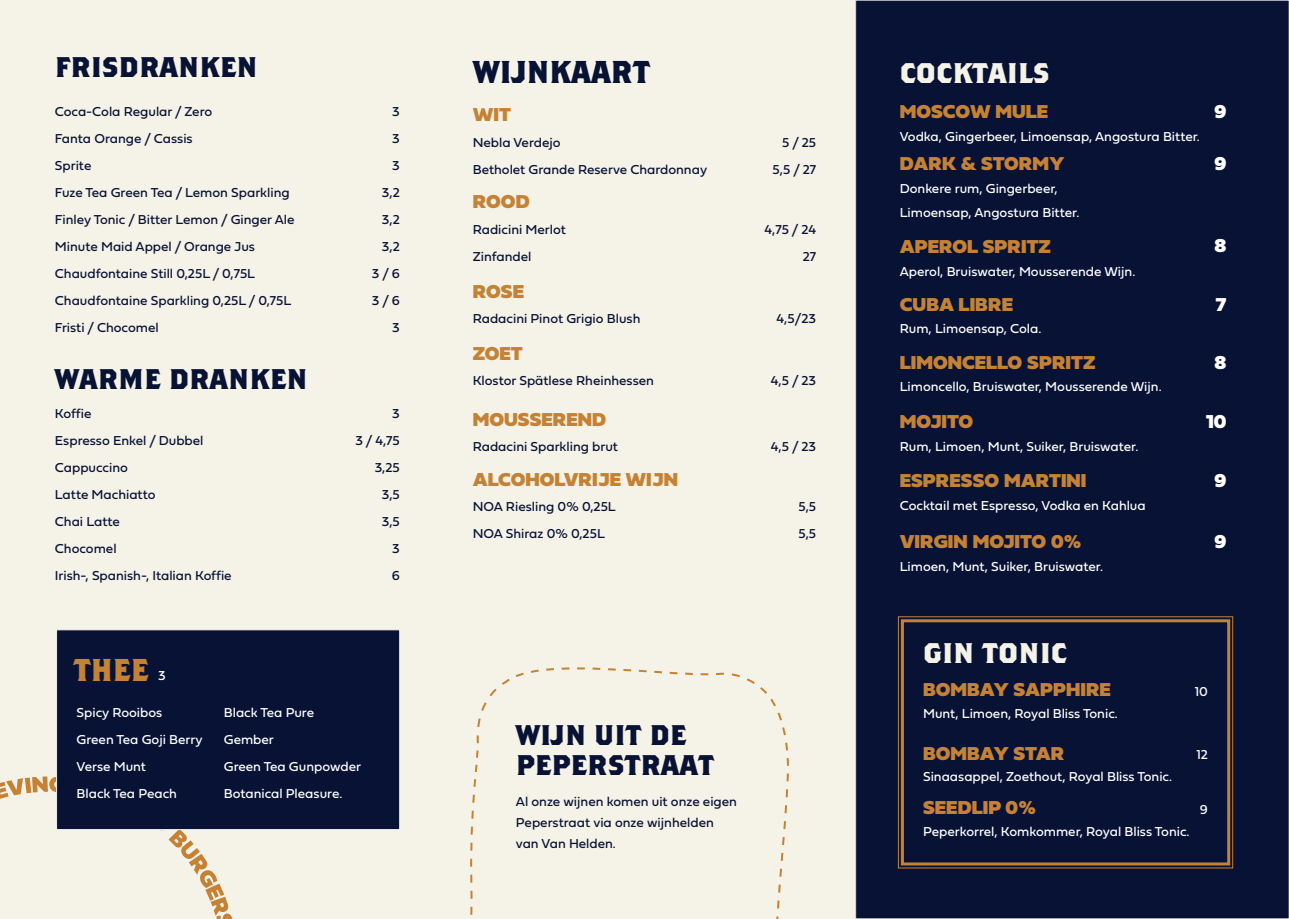
<style>
.page{position:relative;width:1289px;height:919px;background:#fff}
.page>*{position:absolute;margin:0;border:0;box-sizing:border-box;transform-origin:0 0}
.t1{font:700 31.5px/30px "Brothers OT";color:#071235}
.t2{font:700 31.5px "Brothers OT";color:#f5f2e7}
.t3{font:700 31.5px "Brothers OT";color:#c58234}
.t4{font:19.5px "Fieldwork Hum Fat";color:#c58234}
.t5{font:19.5px "Fieldwork Hum Fat";color:#fff}
.t6{font:13.5px/21px "Fieldwork Geo Regular";color:#071235}
.t7{font:13.5px "Fieldwork Geo Regular";color:#fff}
</style>
<div class="page">
<div style="left:0;top:0;width:855px;height:918px;background:#f5f2e7"></div>
<svg style="left:531px;top:667px;width:125px;height:4px"></svg>
<svg style="left:470px;top:671px;width:319px;height:247px"></svg>
<svg style="left:0;top:776px;width:56px;height:22px"></svg>
<svg style="left:156px;top:829px;width:77px;height:89px"></svg>
<div style="left:56px;top:629px;width:344px;height:200px;background:#071235;border:1px solid #eeeeef"></div>
<div style="left:855px;top:0;width:433px;height:918px;background:#071235"></div>
<svg style="left:897px;top:616px;width:336px;height:252px"></svg>
<div style="left:900px;top:619px;width:330px;height:246px;border:3px solid #c58234"></div>
<p class="t1" style="left:55px;top:53px;width:204px">frisdranken</p>
<p class="t1" style="left:473px;top:58px;width:179px">WIJNKAART</p>
<p class="t6" style="left:55px;top:100px;width:159px">Coca-Cola Regular / Zero</p>
<p class="t6" style="left:55px;top:127px;width:139px">Fanta Orange / Cassis</p>
<p class="t6" style="left:55px;top:154px;width:38px">Sprite</p>
<p class="t6" style="left:55px;top:181px;width:236px">Fuze Tea Green Tea / Lemon Sparkling</p>
<p class="t6" style="left:55px;top:208px;width:241px">Finley Tonic / Bitter Lemon / Ginger Ale</p>
<p class="t6" style="left:55px;top:235px;width:202px">Minute Maid Appel / Orange Jus</p>
<p class="t6" style="left:55px;top:262px;width:202px">Chaudfontaine Still 0,25L / 0,75L</p>
<p class="t6" style="left:55px;top:289px;width:238px">Chaudfontaine Sparkling 0,25L / 0,75L</p>
<p class="t6" style="left:55px;top:316px;width:105px">Fristi / Chocomel</p>
<p class="t1" style="left:55px;top:365px;width:254px">warme dranken</p>
<p class="t6" style="left:55px;top:402px;width:38px">Koffie</p>
<p class="t6" style="left:55px;top:429px;width:150px">Espresso Enkel / Dubbel</p>
<p class="t6" style="left:55px;top:456px;width:75px">Cappuccino</p>
<p class="t6" style="left:55px;top:483px;width:102px">Latte Machiatto</p>
<p class="t6" style="left:55px;top:510px;width:67px">Chai Latte</p>
<p class="t6" style="left:55px;top:537px;width:63px">Chocomel</p>
<p class="t6" style="left:55px;top:564px;width:178px">Irish-, Spanish-, Italian Koffie</p>
<p class="t3" style="left:73px;top:656px;width:77px">THEE</p>
<p class="t7" style="left:158px;top:665px;width:9px">3</p>
<p class="t6" style="left:392px;top:100px;width:9px">3</p>
<p class="t6" style="left:392px;top:127px;width:9px">3</p>
<p class="t6" style="left:392px;top:154px;width:9px">3</p>
<p class="t6" style="left:382px;top:181px;width:19px">3,2</p>
<p class="t6" style="left:382px;top:208px;width:19px">3,2</p>
<p class="t6" style="left:382px;top:235px;width:19px">3,2</p>
<p class="t6" style="left:372px;top:262px;width:30px">3 / 6</p>
<p class="t6" style="left:372px;top:289px;width:30px">3 / 6</p>
<p class="t6" style="left:392px;top:316px;width:9px">3</p>
<p class="t6" style="left:392px;top:402px;width:9px">3</p>
<p class="t6" style="left:355px;top:429px;width:46px">3 / 4,75</p>
<p class="t6" style="left:374px;top:456px;width:27px">3,25</p>
<p class="t6" style="left:382px;top:483px;width:20px">3,5</p>
<p class="t6" style="left:382px;top:510px;width:20px">3,5</p>
<p class="t6" style="left:392px;top:537px;width:9px">3</p>
<p class="t6" style="left:392px;top:564px;width:10px">6</p>
<p class="t7" style="left:77px;top:701px;width:87px">Spicy Rooibos</p>
<p class="t7" style="left:77px;top:728px;width:127px">Green Tea Goji Berry</p>
<p class="t7" style="left:77px;top:755px;width:71px">Verse Munt</p>
<p class="t7" style="left:77px;top:782px;width:102px">Black Tea Peach</p>
<p class="t7" style="left:224px;top:701px;width:92px">Black Tea Pure</p>
<p class="t7" style="left:224px;top:728px;width:52px">Gember</p>
<p class="t7" style="left:224px;top:755px;width:139px">Green Tea Gunpowder</p>
<p class="t7" style="left:224px;top:782px;width:120px">Botanical Pleasure.</p>
<p class="t4" style="left:473px;top:99px;width:40px">WIT</p>
<p class="t6" style="left:473px;top:131px;width:89px">Nebla Verdejo</p>
<p class="t6" style="left:473px;top:158px;width:236px">Betholet Grande Reserve Chardonnay</p>
<p class="t4" style="left:473px;top:186px;width:58px">ROOD</p>
<p class="t6" style="left:473px;top:218px;width:95px">Radicini Merlot</p>
<p class="t6" style="left:473px;top:245px;width:60px">Zinfandel</p>
<p class="t4" style="left:473px;top:276px;width:53px">ROSE</p>
<p class="t6" style="left:782px;top:131px;width:36px">5 / 25</p>
<p class="t6" style="left:772px;top:158px;width:45px">5,5 / 27</p>
<p class="t6" style="left:764px;top:218px;width:53px">4,75 / 24</p>
<p class="t6" style="left:802px;top:245px;width:15px">27</p>
<p class="t6" style="left:473px;top:307px;width:169px">Radacini Pinot Grigio Blush</p>
<p class="t6" style="left:776px;top:307px;width:41px">4,5/23</p>
<p class="t4" style="left:473px;top:338px;width:52px">ZOET</p>
<p class="t6" style="left:473px;top:370px;width:183px">Klostor Spätlese Rheinhessen</p>
<p class="t6" style="left:771px;top:370px;width:47px">4,5 / 23</p>
<p class="t4" style="left:473px;top:404px;width:135px">MOUSSEREND</p>
<p class="t6" style="left:473px;top:435px;width:147px">Radacini Sparkling brut</p>
<p class="t6" style="left:771px;top:435px;width:47px">4,5 / 23</p>
<p class="t4" style="left:473px;top:464px;width:207px">ALCOHOLVRIJE WIJN</p>
<p class="t6" style="left:473px;top:495px;width:144px">NOA Riesling 0% 0,25L</p>
<p class="t6" style="left:473px;top:522px;width:134px">NOA Shiraz 0% 0,25L</p>
<p class="t6" style="left:798px;top:495px;width:19px">5,5</p>
<p class="t6" style="left:798px;top:522px;width:19px">5,5</p>
<p class="t1" style="left:516px;top:720px;width:200px">wijn uit de peperstraat</p>
<p class="t6" style="left:516px;top:790px;width:223px">Al onze wijnen komen uit onze eigen<br>Peperstraat via onze wijnhelden van Van Helden.</p>
<p class="t2" style="left:899px;top:57px;width:151px">cocktails</p>
<p class="t4" style="left:899px;top:96px;width:150px">MOSCOW MULE</p>
<p class="t7" style="left:899px;top:125px;width:302px">Vodka, Gingerbeer, Limoensap, Angostura Bitter.</p>
<p class="t4" style="left:899px;top:148px;width:166px">DARK &amp; STORMY</p>
<p class="t7" style="left:899px;top:178px;width:159px">Donkere rum, Gingerbeer,</p>
<p class="t7" style="left:899px;top:202px;width:181px">Limoensap, Angostura Bitter.</p>
<p class="t4" style="left:899px;top:231px;width:153px">APEROL SPRITZ</p>
<p class="t7" style="left:899px;top:261px;width:237px">Aperol, Bruiswater, Mousserende Wijn.</p>
<p class="t4" style="left:899px;top:289px;width:115px">CUBA LIBRE</p>
<p class="t7" style="left:899px;top:318px;width:143px">Rum, Limoensap, Cola.</p>
<p class="t4" style="left:899px;top:347px;width:197px">LIMONCELLO SPRITZ</p>
<p class="t7" style="left:899px;top:376px;width:263px">Limoncello, Bruiswater, Mousserende Wijn.</p>
<p class="t5" style="left:1214px;top:96px;width:13px">9</p>
<p class="t5" style="left:1214px;top:148px;width:13px">9</p>
<p class="t5" style="left:1214px;top:230px;width:13px">8</p>
<p class="t5" style="left:1215px;top:289px;width:12px">7</p>
<p class="t5" style="left:1214px;top:347px;width:13px">8</p>
<p class="t4" style="left:899px;top:406px;width:75px">MOJITO</p>
<p class="t7" style="left:899px;top:435px;width:240px">Rum, Limoen, Munt, Suiker, Bruiswater.</p>
<p class="t4" style="left:899px;top:465px;width:188px">ESPRESSO MARTINI</p>
<p class="t7" style="left:899px;top:494px;width:247px">Cocktail met Espresso, Vodka en Kahlua</p>
<p class="t4" style="left:899px;top:526px;width:183px">VIRGIN MOJITO 0%</p>
<p class="t7" style="left:899px;top:555px;width:205px">Limoen, Munt, Suiker, Bruiswater.</p>
<p class="t5" style="left:1206px;top:406px;width:22px">10</p>
<p class="t5" style="left:1214px;top:465px;width:13px">9</p>
<p class="t5" style="left:1214px;top:526px;width:13px">9</p>
<p class="t2" style="left:923px;top:637px;width:145px">gin tonic</p>
<p class="t4" style="left:923px;top:674px;width:189px">BOMBAY SAPPHIRE</p>
<p class="t7" style="left:923px;top:702px;width:196px">Munt, Limoen, Royal Bliss Tonic.</p>
<p class="t4" style="left:923px;top:737px;width:143px">BOMBAY STAR</p>
<p class="t7" style="left:923px;top:766px;width:250px">Sinaasappel, Zoethout, Royal Bliss Tonic.</p>
<p class="t4" style="left:923px;top:792px;width:115px">SEEDLIP 0%</p>
<p class="t7" style="left:1194px;top:680px;width:15px">10</p>
<p class="t7" style="left:1196px;top:743px;width:13px">12</p>
<p class="t7" style="left:1199px;top:798px;width:10px">9</p>
<p class="t7" style="left:923px;top:820px;width:268px">Peperkorrel, Komkommer, Royal Bliss Tonic.</p>
</div>
